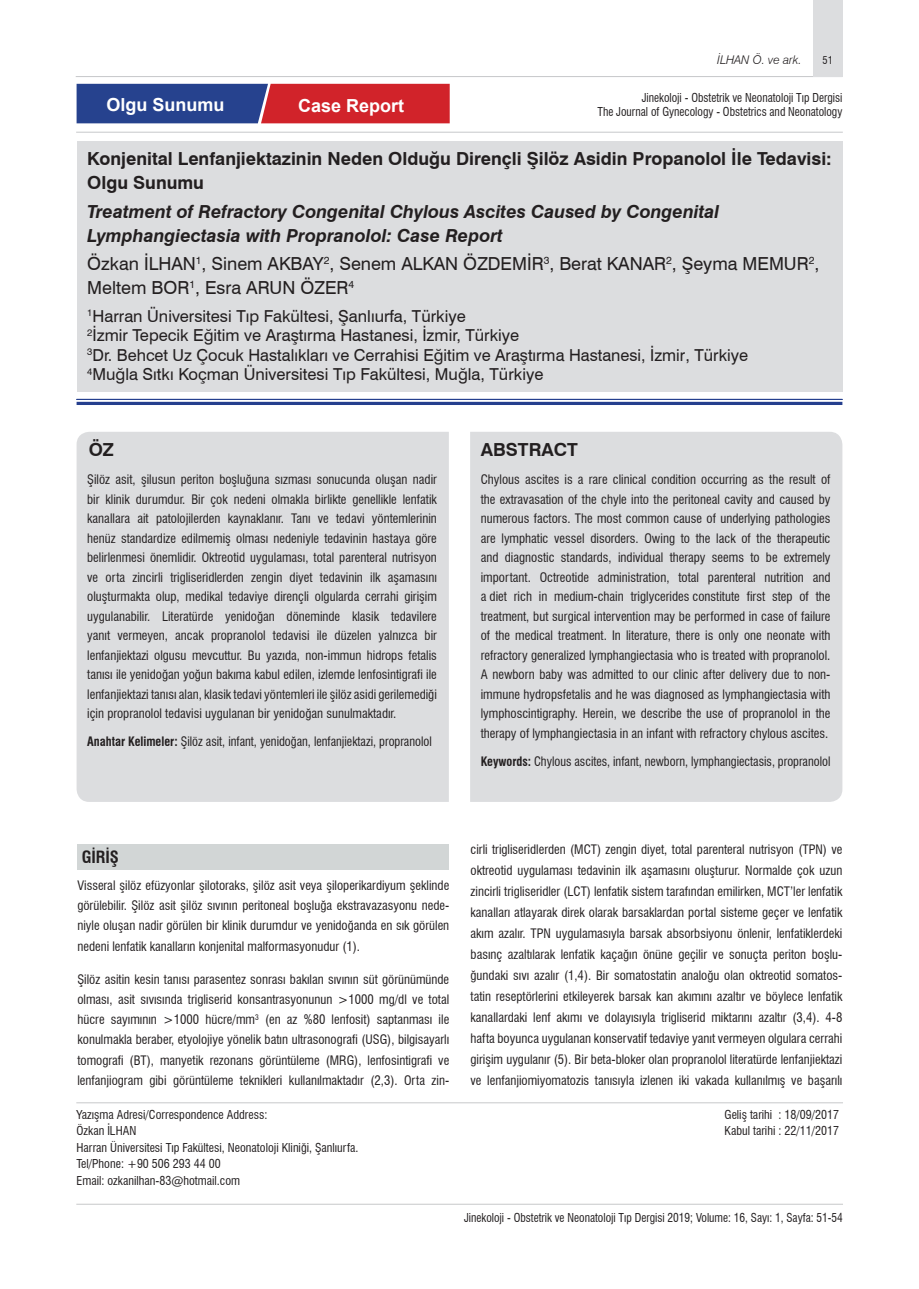
<style>
.page{position:relative;width:919px;height:1289px;background:#fff}
.page>*{position:absolute;margin:0;border:0;box-sizing:border-box;transform-origin:0 0}
.konu_başlık_İNG{font:italic 700 18px/24px "Swiss 721 BT";color:#231f20}
.Yazar{font:18px/24px "Swiss 721 BT";color:#231f20}
.konu_başlık_TR{font:700 18px/24px "Swiss 721 BT";color:#231f20}
.t1{font:700 18px "Arial";color:#fff}
.özet_başlık{font:700 18px "Swiss 721 BT";color:#231f20}
.kurum{font:16.5px "Swiss 721 BT";color:#231f20}
.ilk_metin_başlık{font:700 condensed 16.5px "Swiss 721 BT";color:#231f20}
.özet_başlık-2{font:condensed 12.75px/19.5px "Swiss 721 BT";color:#231f20;text-align:justify}
.Metin{font:condensed 12.75px/21px "Swiss 721 BT";color:#231f20;text-align:justify}
.özet_metin{font:condensed 12.75px "Swiss 721 BT";color:#231f20;scale:.96 1}
.adres{font:condensed 12px "Swiss 721 BT";color:#231f20}
.adres-2{font:condensed 12px/14.4px "Swiss 721 BT";color:#231f20;text-align:right;scale:.95 1}
.t2{font:italic 300 12px "Swiss 721 BT";color:#231f20}
.t3{font:condensed 10.5px "Swiss 721 BT";color:#231f20}
.s1{font-weight:700}
</style>
<div class="page">
<hr style="left:76px;top:76px;width:766px;height:1px;background:#c7c8ca">
<hr style="left:76px;top:132px;width:766px;height:1px;background:#c7c8ca">
<hr style="left:76px;top:1102px;width:766px;height:1px;background:#c7c8ca">
<hr style="left:76px;top:1203px;width:766px;height:1px;background:#c7c8ca">
<svg style="left:77px;top:84px;width:372px;height:39px;background:#7b345d"></svg>
<div style="left:813px;top:0;width:29px;height:76px;background:#dcdddf"></div>
<hr style="left:77px;top:399px;width:765px;height:1px;background:#253f8e">
<hr style="left:77px;top:402px;width:765px;height:3px;background:#253f8e">
<div style="left:77px;top:141px;width:765px;height:250px;background:#dcdddf"></div>
<div style="left:470px;top:432px;width:372px;height:370px;background:#dcdddf"></div>
<div style="left:77px;top:432px;width:372px;height:370px;background:#dcdddf"></div>
<div style="left:77px;top:844px;width:372px;height:25px;background:#d2d6d6"></div>
<p class="t2" style="left:717px;top:53px;width:86px">İLHAN Ö. ve ark.</p>
<p class="t3" style="left:822px;top:54px;width:12px">51</p>
<p class="adres-2" style="left:597px;top:90px;width:259px">Jinekoloji - Obstetrik ve Neonatoloji Tıp Dergisi<br>The Journal of Gynecology - Obstetrics and Neonatology</p>
<p class="t1" style="left:106px;top:92px;width:120px">Olgu Sunumu</p>
<p class="t1" style="left:298px;top:93px;width:108px">Case Report</p>
<p class="konu_başlık_TR" style="left:87px;top:146px;width:746px">Konjenital Lenfanjiektazinin Neden Olduğu Dirençli Şilöz Asidin Propanolol İle Tedavisi:<br>Olgu Sunumu</p>
<p class="konu_başlık_İNG" style="left:87px;top:199px;width:633px">Treatment of Refractory Congenital Chylous Ascites Caused by Congenital<br>Lymphangiectasia with Propranolol: Case Report</p>
<p class="Yazar" style="left:87px;top:251px;width:733px">Özkan İLHAN<sup>1</sup>, Sinem AKBAY<sup>2</sup>, Senem ALKAN ÖZDEMİR<sup>3</sup>, Berat KANAR<sup>2</sup>, Şeyma MEMUR<sup>2</sup>,<br>Meltem BOR<sup>1</sup>, Esra ARUN ÖZER<sup>4</sup></p>
<p class="kurum" style="left:87px;top:305px;width:380px"><sup>1</sup>Harran Üniversitesi Tıp Fakültesi, Şanlıurfa, Türkiye</p>
<p class="kurum" style="left:87px;top:324px;width:433px"><sup>2</sup>İzmir Tepecik Eğitim ve Araştırma Hastanesi, İzmir, Türkiye</p>
<p class="kurum" style="left:87px;top:344px;width:662px"><sup>3</sup>Dr. Behcet Uz Çocuk Hastalıkları ve Cerrahisi Eğitim ve Araştırma Hastanesi, İzmir, Türkiye</p>
<p class="kurum" style="left:87px;top:363px;width:457px"><sup>4</sup>Muğla Sıtkı Koçman Üniversitesi Tıp Fakültesi, Muğla, Türkiye</p>
<p class="özet_başlık" style="left:89px;top:437px;width:27px">ÖZ</p>
<p class="özet_başlık-2" style="left:87px;top:470px;width:351px">Şilöz asit, şilusun periton boşluğuna sızması sonucunda oluşan nadir bir klinik durumdur. Bir çok nedeni olmakla birlikte genellikle lenfatik kanallara ait patolojilerden kaynaklanır. Tanı ve tedavi yöntemlerinin henüz standardize edilmemiş olması nedeniyle tedavinin hastaya göre belirlenmesi önemlidir. Oktreotid uygulaması, total parenteral nutrisyon ve orta zincirli trigliseridlerden zengin diyet tedavinin ilk aşamasını oluşturmakta olup, medikal tedaviye dirençli olgularda cerrahi girişim uygulanabilir. Literatürde yenidoğan döneminde klasik tedavilere yanıt vermeyen, ancak propranolol tedavisi ile düzelen yalnızca bir lenfanjiektazi olgusu mevcuttur. Bu yazıda, non-immun hidrops fetalis tanısı ile yenidoğan yoğun bakıma kabul edilen, izlemde lenfosintigrafi ile lenfanjiektazi tanısı alan, klasik tedavi yöntemleri ile şilöz asidi gerilemediği için propranolol tedavisi uygulanan bir yenidoğan sunulmaktadır.</p>
<p class="özet_metin" style="left:87px;top:734px;width:360px"><span class="s1">Anahtar Kelimeler:</span> Şilöz asit, infant, yenidoğan, lenfanjiektazi, propranolol</p>
<p class="özet_başlık" style="left:480px;top:437px;width:99px">ABSTRACT</p>
<p class="özet_başlık-2" style="left:480px;top:470px;width:351px">Chylous ascites is a rare clinical condition occurring as the result of the extravasation of the chyle into the peritoneal cavity and caused by numerous factors. The most common cause of underlying pathologies are lymphatic vessel disorders. Owing to the lack of the therapeutic and diagnostic standards, individual therapy seems to be extremely important. Octreotide administration, total parenteral nutrition and a diet rich in medium-chain triglycerides constitute first step of the treatment, but surgical intervention may be performed in case of failure of the medical treatment. In literature, there is only one neonate with refractory generalized lymphangiectasia who is treated with propranolol.<br>A newborn baby was admitted to our clinic after delivery due to non&shy;immune hydropsfetalis and he was diagnosed as lymphangiectasia with lymphoscintigraphy. Herein, we describe the use of propranolol in the therapy of lymphangiectasia in an infant with refractory chylous ascites.</p>
<p class="özet_metin" style="left:480px;top:753px;width:366px"><span class="s1">Keywords:</span> Chylous ascites, infant, newborn, lymphangiectasis, propranolol</p>
<p class="ilk_metin_başlık" style="left:82px;top:847px;width:39px">GIRIŞ</p>
<p class="Metin" style="left:77px;top:875px;width:373px;line-height:20.2px">Visseral şilöz efüzyonlar şilotoraks, şilöz asit veya şiloperikardiyum şeklinde görülebilir. Şilöz asit şilöz sıvının peritoneal boşluğa ekstravazasyonu nede&shy;niyle oluşan nadir görülen bir klinik durumdur ve yenidoğanda en sık görülen nedeni lenfatik kanalların konjenital malformasyonudur (1).</p>
<p class="Metin" style="left:77px;top:968px;width:373px;line-height:20.2px">Şilöz asitin kesin tanısı parasentez sonrası bakılan sıvının süt görünümünde olması, asit sıvısında trigliserid konsantrasyonunun &gt;1000 mg/dl ve total hücre sayımının &gt;1000 hücre/mm<sup>3</sup> (en az %80 lenfosit) saptanması ile konulmakla beraber, etyolojiye yönelik batın ultrasonografi (USG), bilgisayarlı tomografi (BT), manyetik rezonans görüntüleme (MRG), lenfosintigrafi ve lenfanjiogram gibi görüntüleme teknikleri kullanılmaktadır (2,3). Orta zin-</p>
<p class="adres" style="left:77px;top:1107px;width:192px">Yazışma Adresi/Correspondence Address:</p>
<p class="adres" style="left:77px;top:1123px;width:61px">Özkan İLHAN</p>
<p class="adres" style="left:77px;top:1140px;width:283px">Harran Üniversitesi Tıp Fakültesi, Neonatoloji Kliniği, Şanlıurfa.</p>
<p class="adres" style="left:77px;top:1156px;width:146px">Tel/Phone: +90 506 293 44 00</p>
<p class="adres" style="left:77px;top:1173px;width:165px">Email: ozkanilhan-83@hotmail.com</p>
<p class="Metin" style="left:470px;top:839px;width:373px">cirli trigliseridlerden (MCT) zengin diyet, total parenteral nutrisyon (TPN) ve oktreotid uygulaması tedavinin ilk aşamasını oluşturur. Normalde çok uzun zincirli trigliseridler (LCT) lenfatik sistem tarafından emilirken, MCT’ler lenfatik kanalları atlayarak direk olarak barsaklardan portal sisteme geçer ve lenfatik akım azalır. TPN uygulamasıyla barsak absorbsiyonu önlenir, lenfatiklerdeki basınç azaltılarak lenfatik kaçağın önüne geçilir ve sonuçta periton boşlu&shy;ğundaki sıvı azalır (1,4). Bir somatostatin analoğu olan oktreotid somatos&shy;tatin reseptörlerini etkileyerek barsak kan akımını azaltır ve böylece lenfatik kanallardaki lenf akımı ve dolayısıyla trigliserid miktarını azaltır (3,4). 4-8 hafta boyunca uygulanan konservatif tedaviye yanıt vermeyen olgulara cerrahi girişim uygulanır (5). Bir beta-bloker olan propranolol literatürde lenfanjiektazi ve lenfanjiomiyomatozis tanısıyla izlenen iki vakada kullanılmış ve başarılı</p>
<p class="adres" style="left:724px;top:1107px;width:116px">Geliş tarihi : 18/09/2017</p>
<p class="adres" style="left:724px;top:1123px;width:116px">Kabul tarihi : 22/11/2017</p>
<p class="adres-2" style="left:464px;top:1210px;width:400px">Jinekoloji - Obstetrik ve Neonatoloji Tıp Dergisi 2019; Volume: 16, Sayı: 1, Sayfa: 51-54</p>
</div>
